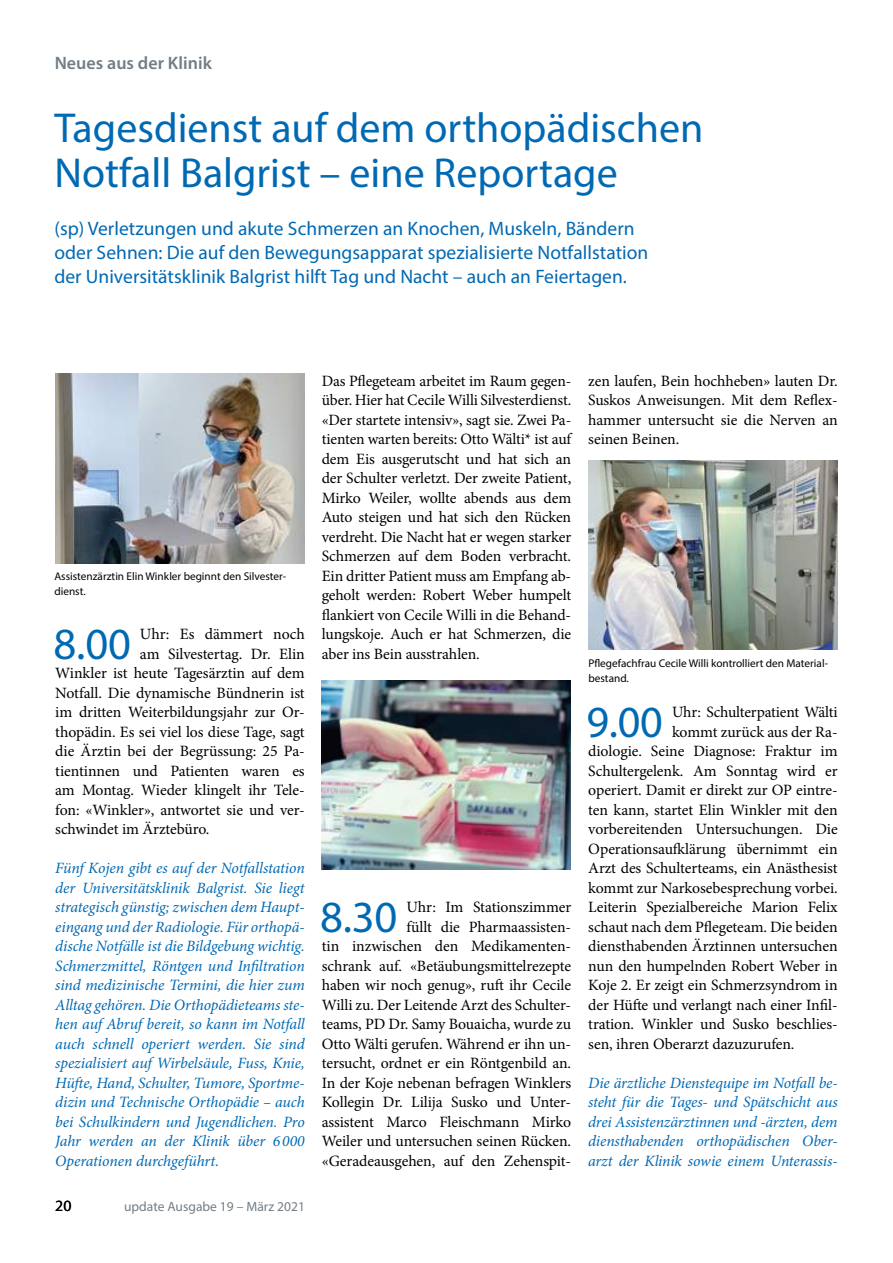
<style>
.page{position:relative;width:893px;height:1263px;background:#fff}
.page>*{position:absolute;margin:0;border:0;box-sizing:border-box;transform-origin:0 0}
.t1{font:44.7px "Myriad Pro";color:#0069b4}
.t2{font:42px/45px "Myriad Pro";color:#0069b4}
.t3{font:19.5px/24px "Myriad Pro";color:#0069b4}
.t4{font:600 18px "Myriad Pro";color:#717e86}
.t5{font:15.75px/19.5px "Minion Pro";letter-spacing:-.005em;color:#000;text-align:justify}
.t6{font:italic 15.75px/19.5px "Minion Pro";letter-spacing:-.01em;color:#0069b4;text-align:justify}
.t7{font:15.75px "Myriad Pro";color:#000}
.t8{font:13.5px "Myriad Pro";color:#717e86}
.t9{font:11.25px/15px "Myriad Pro";color:#000}
</style>
<div class="page">
<img style="left:55px;top:374px;width:250px;height:189px">
<img style="left:322px;top:680px;width:249px;height:190px">
<img style="left:588px;top:460px;width:249px;height:190px">
<p class="t4" style="left:55px;top:51px;width:159px">Neues aus der Klinik</p>
<h2 class="t2" style="left:54px;top:105px;width:650px">Tagesdienst auf dem orthopädischen<br>Notfall Balgrist – eine Reportage</h2>
<p class="t3" style="left:54px;top:216px;width:595px">(sp) Verletzungen und akute Schmerzen an Knochen, Muskeln, Bändern oder Sehnen: Die auf den Bewegungsapparat spezialisierte Notfallstation der Universitätsklinik Balgrist hilft Tag und Nacht – auch an Feiertagen.</p>
<p class="t9" style="left:54px;top:569px;width:233px">Assistenzärztin Elin Winkler beginnt den Silvester&shy;dienst.</p>
<h1 class="t1" style="left:54px;top:616px;width:79px">8.00</h1>
<p class="t5" style="left:140px;top:624px;width:166px">Uhr: Es dämmert noch</p>
<p class="t5" style="left:140px;top:644px;width:166px">am Silvestertag. Dr. Elin</p>
<p class="t5" style="left:55px;top:663px;width:251px">Winkler ist heute Tagesärztin auf dem</p>
<p class="t5" style="left:55px;top:683px;width:251px">Notfall. Die dynamische Bündnerin ist</p>
<p class="t5" style="left:55px;top:702px;width:251px">im dritten Weiterbildungsjahr zur Or-</p>
<p class="t5" style="left:55px;top:722px;width:251px">thopädin. Es sei viel los diese Tage, sagt</p>
<p class="t5" style="left:55px;top:741px;width:251px">die Ärztin bei der Begrüssung: 25 Pa-</p>
<p class="t5" style="left:55px;top:761px;width:251px">tientinnen und Patienten waren es</p>
<p class="t5" style="left:55px;top:780px;width:251px">am Montag. Wieder klingelt ihr Tele-</p>
<p class="t5" style="left:55px;top:800px;width:251px">fon: «Winkler», antwortet sie und ver-</p>
<p class="t5" style="left:55px;top:819px;width:156px">schwindet im Ärztebüro.</p>
<p class="t6" style="left:55px;top:858px;width:251px">Fünf Kojen gibt es auf der Notfallstation der Universitätsklinik Balgrist. Sie liegt strategisch günstig; zwischen dem Haupt&shy;eingang und der Radiologie. Für orthopä&shy;dische Notfälle ist die Bildgebung wichtig.<br>Schmerzmittel, Röntgen und Infiltration sind medizinische Termini, die hier zum Alltag gehören. Die Orthopädieteams ste&shy;hen auf Abruf bereit, so kann im Notfall auch schnell operiert werden. Sie sind spezialisiert auf Wirbelsäule, Fuss, Knie, Hüfte, Hand, Schulter, Tumore, Sportme&shy;dizin und Technische Orthopädie – auch bei Schulkindern und Jugendlichen. Pro Jahr werden an der Klinik über 6 000<br>Operationen durchgeführt.</p>
<p class="t7" style="left:55px;top:1196px;width:18px">20</p>
<p class="t8" style="left:124px;top:1198px;width:182px">update Ausgabe 19 – März 2021</p>
<p class="t5" style="left:322px;top:371px;width:251px">Das Pflegeteam arbeitet im Raum gegen&shy;über. Hier hat Cecile Willi Silvesterdienst. «Der startete intensiv», sagt sie. Zwei Pa&shy;tienten warten bereits: Otto Wälti* ist auf dem Eis ausgerutscht und hat sich an der Schulter verletzt. Der zweite Patient, Mirko Weiler, wollte abends aus dem Auto steigen und hat sich den Rücken verdreht. Die Nacht hat er wegen starker Schmerzen auf dem Boden verbracht.<br>Ein dritter Patient muss am Empfang ab&shy;geholt werden: Robert Weber humpelt flankiert von Cecile Willi in die Behand&shy;lungskoje. Auch er hat Schmerzen, die aber ins Bein ausstrahlen.</p>
<p class="t5" style="left:322px;top:897px;width:251px;text-align:right">Uhr: Im Stationszimmer<br>füllt die Pharmaassisten-<br>tin inzwischen den Medikamenten&shy;schrank auf. «Betäubungsmittelrezepte haben wir noch genug», ruft ihr Cecile Willi zu. Der Leitende Arzt des Schulter&shy;teams, PD Dr. Samy Bouaicha, wurde zu Otto Wälti gerufen. Während er ihn un&shy;tersucht, ordnet er ein Röntgenbild an.<br>In der Koje nebenan befragen Winklers Kollegin Dr. Lilija Susko und Unter&shy;assistent Marco Fleischmann Mirko Weiler und untersuchen seinen Rücken. «Geradeausgehen, auf den Zehenspit-</p>
<h1 class="t1" style="left:320px;top:889px;width:79px">8.30</h1>
<p class="t5" style="left:588px;top:371px;width:251px">zen laufen, Bein hochheben» lauten Dr.<br>Suskos Anweisungen. Mit dem Reflex&shy;hammer untersucht sie die Nerven an seinen Beinen.</p>
<p class="t9" style="left:588px;top:655px;width:241px">Pflegefachfrau Cecile Willi kontrolliert den Material&shy;bestand.</p>
<h1 class="t1" style="left:586px;top:694px;width:78px">9.00</h1>
<p class="t5" style="left:672px;top:702px;width:167px">Uhr: Schulterpatient Wälti</p>
<p class="t5" style="left:672px;top:722px;width:167px">kommt zurück aus der Ra-</p>
<p class="t5" style="left:588px;top:741px;width:251px">diologie. Seine Diagnose: Fraktur im</p>
<p class="t5" style="left:588px;top:761px;width:251px">Schultergelenk. Am Sonntag wird er</p>
<p class="t5" style="left:588px;top:780px;width:251px">operiert. Damit er direkt zur OP eintre-</p>
<p class="t5" style="left:588px;top:800px;width:251px">ten kann, startet Elin Winkler mit den</p>
<p class="t5" style="left:588px;top:819px;width:251px">vorbereitenden Untersuchungen. Die</p>
<p class="t5" style="left:588px;top:839px;width:251px">Operationsaufklärung übernimmt ein</p>
<p class="t5" style="left:588px;top:858px;width:251px">Arzt des Schulterteams, ein Anästhesist</p>
<p class="t5" style="left:588px;top:878px;width:251px">kommt zur Narkosebesprechung vorbei.</p>
<p class="t5" style="left:588px;top:897px;width:251px">Leiterin Spezialbereiche Marion Felix</p>
<p class="t5" style="left:588px;top:917px;width:251px">schaut nach dem Pflegeteam. Die beiden</p>
<p class="t5" style="left:588px;top:936px;width:251px">diensthabenden Ärztinnen untersuchen</p>
<p class="t5" style="left:588px;top:956px;width:251px">nun den humpelnden Robert Weber in</p>
<p class="t5" style="left:588px;top:975px;width:251px">Koje 2. Er zeigt ein Schmerzsyndrom in</p>
<p class="t5" style="left:588px;top:995px;width:249px">der Hüfte und verlangt nach einer Infil-</p>
<p class="t5" style="left:588px;top:1014px;width:251px">tration. Winkler und Susko beschlies-</p>
<p class="t5" style="left:588px;top:1034px;width:208px">sen, ihren Oberarzt dazuzurufen.</p>
<p class="t6" style="left:588px;top:1073px;width:251px">Die ärztliche Dienstequipe im Notfall be&shy;steht für die Tages- und Spätschicht aus drei Assistenzärztinnen und -ärzten, dem diensthabenden orthopädischen Ober&shy;arzt der Klinik sowie einem Unterassis-</p>
</div>
